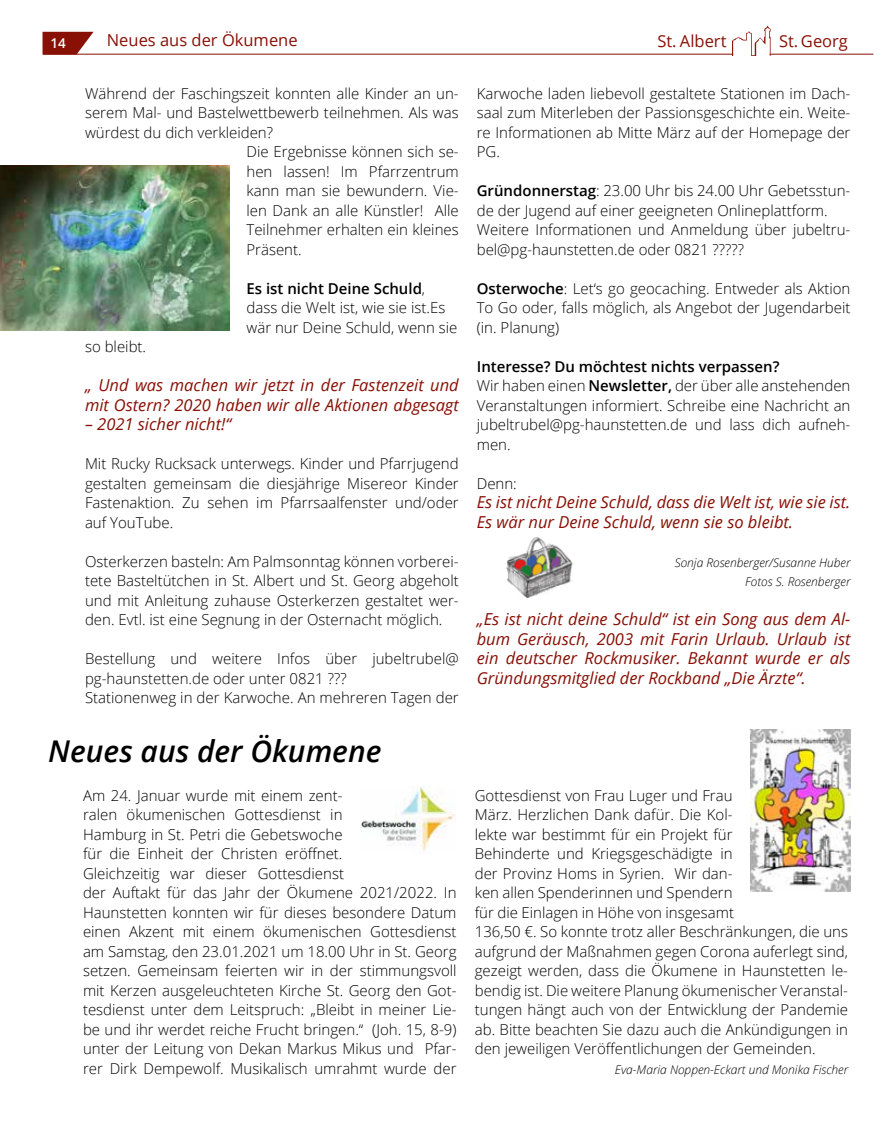
<style>
.page{position:relative;width:893px;height:1127px;background:#fff}
.page>*{position:absolute;margin:0;border:0;box-sizing:border-box;transform-origin:0 0}
.t1{font:italic 600 30px "Open Sans";color:#000}
.t2{font:italic 16.5px/19.5px "Open Sans";color:#881005}
.t3{font:16.5px "Open Sans";color:#881005}
.t4{font:300 15px/19.5px "Open Sans";color:#000}
.t5{font:600 13.5px "Open Sans";color:#fff}
.t6{font:italic 300 12px/19.5px "Open Sans";color:#000;text-align:right}
.s1{font-weight:600}
</style>
<div class="page">
<svg style="left:42px;top:31px;width:53px;height:24px"></svg>
<img style="left:733px;top:25px;width:38px;height:30px">
<hr style="left:43px;top:54px;width:690px;height:1px;background:#881005">
<hr style="left:770px;top:54px;width:103px;height:1px;background:#881005">
<img style="left:0;top:165px;width:230px;height:165px">
<img style="left:750px;top:729px;width:100px;height:162px">
<img style="left:361px;top:786px;width:94px;height:65px">
<img style="left:506px;top:537px;width:67px;height:62px">
<hr style="left:892px;top:742px;width:1px;height:385px;background:#881005">
<p class="t5" style="left:51px;top:33px;width:17px">14</p>
<p class="t3" style="left:107px;top:29px;width:192px">Neues aus der Ökumene</p>
<p class="t3" style="left:657px;top:30px;width:71px">St. Albert</p>
<p class="t3" style="left:779px;top:30px;width:70px">St. Georg</p>
<p class="t4" style="left:85px;top:83px;width:375px">Während der Faschingszeit konnten alle Kinder an un-</p>
<p class="t4" style="left:85px;top:102px;width:375px">serem Mal- und Bastelwettbewerb teilnehmen. Als was</p>
<p class="t4" style="left:85px;top:122px;width:190px">würdest du dich verkleiden?</p>
<p class="t4" style="left:247px;top:141px;width:214px">Die Ergebnisse können sich se-</p>
<p class="t4" style="left:247px;top:161px;width:214px">hen lassen! Im Pfarrzentrum</p>
<p class="t4" style="left:247px;top:180px;width:214px">kann man sie bewundern. Vie-</p>
<p class="t4" style="left:247px;top:200px;width:214px">len Dank an alle Künstler! Alle</p>
<p class="t4" style="left:247px;top:219px;width:214px">Teilnehmer erhalten ein kleines</p>
<p class="t4" style="left:247px;top:239px;width:57px">Präsent.</p>
<p class="t4" style="left:247px;top:278px;width:212px"><span class="s1">Es ist nicht Deine Schuld</span>, dass die Welt ist, wie sie ist.Es wär nur Deine Schuld, wenn sie</p>
<p class="t4" style="left:85px;top:336px;width:63px">so bleibt.</p>
<p class="t2" style="left:85px;top:375px;width:375px">„ Und was machen wir jetzt in der Fastenzeit und mit Ostern? 2020 haben wir alle Aktionen abgesagt</p>
<p class="t2" style="left:85px;top:414px;width:148px">– 2021 sicher nicht!“</p>
<p class="t4" style="left:85px;top:453px;width:375px;text-align:justify">Mit Rucky Rucksack unterwegs. Kinder und Pfarrjugend gestalten gemeinsam die diesjährige Misereor Kinder Fastenaktion. Zu sehen im Pfarrsaalfenster und/oder auf YouTube.</p>
<p class="t4" style="left:85px;top:551px;width:375px;text-align:justify">Osterkerzen basteln: Am Palmsonntag können vorberei&shy;tete Basteltütchen in St. Albert und St. Georg abgeholt und mit Anleitung zuhause Osterkerzen gestaltet wer&shy;den. Evtl. ist eine Segnung in der Osternacht möglich.</p>
<p class="t4" style="left:85px;top:648px;width:375px">Bestellung und weitere Infos über jubeltrubel@ pg-haunstetten.de oder unter 0821 ???<br>Stationenweg in der Karwoche. An mehreren Tagen der</p>
<p class="t4" style="left:477px;top:83px;width:375px;text-align:justify">Karwoche laden liebevoll gestaltete Stationen im Dach&shy;saal zum Miterleben der Passionsgeschichte ein. Weite&shy;re Informationen ab Mitte März auf der Homepage der PG.</p>
<p class="t4" style="left:477px;top:180px;width:375px"><span class="s1">Gründonnerstag</span>: 23.00 Uhr bis 24.00 Uhr Gebetsstun&shy;de der Jugend auf einer geeigneten Onlineplattform.<br>Weitere Informationen und Anmeldung über jubeltru&shy;bel@pg-haunstetten.de oder 0821 ?????</p>
<p class="t4" style="left:477px;top:278px;width:375px;text-align:justify"><span class="s1">Osterwoche</span>: Let‘s go geocaching. Entweder als Aktion To Go oder, falls möglich, als Angebot der Jugendarbeit (in. Planung)</p>
<p class="t4" style="left:477px;top:356px;width:375px"><span class="s1">Interesse? Du möchtest nichts verpassen?<br></span>Wir haben einen <span class="s1">Newsletter,</span> der über alle anstehenden Veranstaltungen informiert. Schreibe eine Nachricht an jubeltrubel@pg-haunstetten.de und lass dich aufneh&shy;men.</p>
<p class="t4" style="left:477px;top:473px;width:42px">Denn:</p>
<p class="t2" style="left:477px;top:492px;width:375px">Es ist nicht Deine Schuld, dass die Welt ist, wie sie ist.<br>Es wär nur Deine Schuld, wenn sie so bleibt.</p>
<p class="t6" style="left:675px;top:552px;width:177px">Sonja Rosenberger/Susanne Huber<br>Fotos S. Rosenberger</p>
<p class="t2" style="left:477px;top:609px;width:375px;text-align:justify">„Es ist nicht deine Schuld“ ist ein Song aus dem Al&shy;bum Geräusch, 2003 mit Farin Urlaub. Urlaub ist ein deutscher Rockmusiker. Bekannt wurde er als Gründungsmitglied der Rockband „Die Ärzte“.</p>
<h1 class="t1" style="left:48px;top:730px;width:335px">Neues aus der Ökumene</h1>
<p class="t4" style="left:83px;top:785px;width:375px">Am 24. Januar wurde mit einem zent-<br>ralen ökumenischen Gottesdienst in<br>Hamburg in St. Petri die Gebetswoche<br>für die Einheit der Christen eröffnet.<br>Gleichzeitig war dieser Gottesdienst<br>der Auftakt für das Jahr der Ökumene 2021/2022. In Haunstetten konnten wir für dieses besondere Datum einen Akzent mit einem ökumenischen Gottesdienst am Samstag, den 23.01.2021 um 18.00 Uhr in St. Georg setzen. Gemeinsam feierten wir in der stimmungsvoll mit Kerzen ausgeleuchteten Kirche St. Georg den Got&shy;tesdienst unter dem Leitspruch: „Bleibt in meiner Lie&shy;be und ihr werdet reiche Frucht bringen.“ (Joh. 15, 8-9) unter der Leitung von Dekan Markus Mikus und Pfar&shy;rer Dirk Dempewolf. Musikalisch umrahmt wurde der</p>
<p class="t4" style="left:475px;top:785px;width:375px">Gottesdienst von Frau Luger und Frau<br>März. Herzlichen Dank dafür. Die Kol-<br>lekte war bestimmt für ein Projekt für<br>Behinderte und Kriegsgeschädigte in<br>der Provinz Homs in Syrien. Wir dan-<br>ken allen Spenderinnen und Spendern<br>für die Einlagen in Höhe von insgesamt<br>136,50 €. So konnte trotz aller Beschränkungen, die uns aufgrund der Maßnahmen gegen Corona auferlegt sind, gezeigt werden, dass die Ökumene in Haunstetten le&shy;bendig ist. Die weitere Planung ökumenischer Veranstal&shy;tungen hängt auch von der Entwicklung der Pandemie ab. Bitte beachten Sie dazu auch die Ankündigungen in den jeweiligen Veröffentlichungen der Gemeinden.</p>
<p class="t6" style="left:615px;top:1059px;width:235px">Eva-Maria Noppen-Eckart und Monika Fischer</p>
</div>
